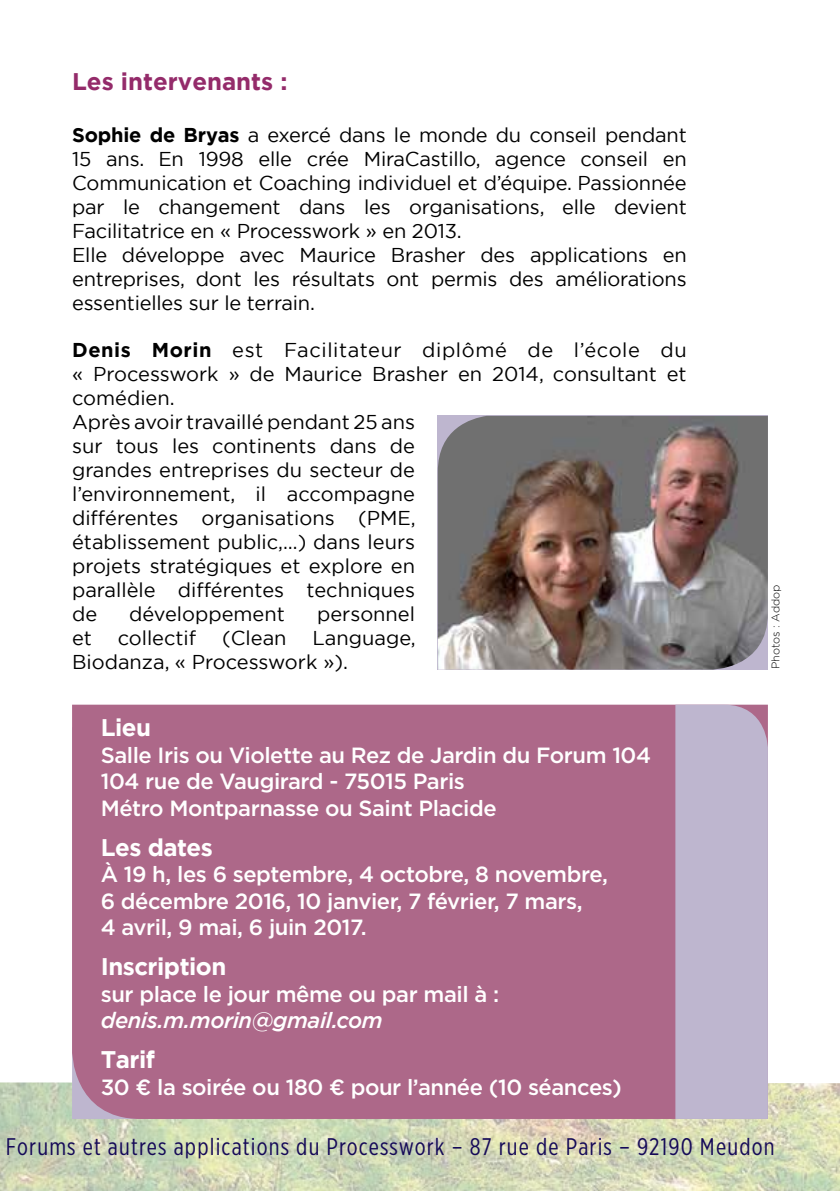
<style>
.page{position:relative;width:840px;height:1191px;background:#fff}
.page>*{position:absolute;margin:0;border:0;box-sizing:border-box;transform-origin:0 0}
.t1{font:24px "Gotham X Narrow";letter-spacing:.05em;color:#150958}
.t2{font:700 24px "Gotham";letter-spacing:-.02em;color:#fff}
.t3{font:700 24px "Gotham";color:#942b6a}
.t4{font:500 22px/26.4px "Gotham";letter-spacing:-.02em;color:#fff}
.t5{font:italic 500 22px "Gotham";letter-spacing:-.02em;color:#fff}
.t6{font:20px/24px "Gotham";letter-spacing:-.01em;color:#000}
.t7{font:300 11px "Gotham";color:#000}
.s1{font-weight:700}
</style>
<div class="page">
<img style="left:0;top:1083px;width:839px;height:108px">
<div style="left:72px;top:704px;width:603px;height:415px;background:#ad6889"></div>
<div style="left:675px;top:704px;width:92px;height:415px;background:#beb6cf"></div>
<img style="left:437px;top:416px;width:330px;height:253px">
<p class="t3" style="left:72px;top:67px;width:217px">Les intervenants :</p>
<p class="t6" style="left:72px;top:123px;width:615px"><span class="s1">Sophie de Bryas</span> a exercé dans le monde du conseil pendant 15 ans. En 1998 elle crée MiraCastillo, agence conseil en Communication et Coaching individuel et d’équipe. Passionnée par le changement dans les organisations, elle devient Facilitatrice en « Processwork » en 2013.<br>Elle développe avec Maurice Brasher des applications en entreprises, dont les résultats ont permis des améliorations essentielles sur le terrain.</p>
<p class="t6" style="left:72px;top:338px;width:616px"><span class="s1">Denis Morin</span> est Facilitateur diplômé de l’école du « Processwork » de Maurice Brasher en 2014, consultant et comédien.<br>Après avoir travaillé pendant 25 ans<br>sur tous les continents dans de<br>grandes entreprises du secteur de<br>l’environnement, il accompagne<br>différentes organisations (PME,<br>établissement public,…) dans leurs<br>projets stratégiques et explore en<br>parallèle différentes techniques<br>de</p>
<p class="t6" style="left:129px;top:602px;width:157px">développement</p>
<p class="t6" style="left:317px;top:602px;width:99px">personnel</p>
<p class="t6" style="left:72px;top:626px;width:21px">et</p>
<p class="t6" style="left:118px;top:626px;width:80px">collectif</p>
<p class="t6" style="left:222px;top:626px;width:66px">(Clean</p>
<p class="t6" style="left:72px;top:626px;width:345px;text-indent:240px">Language,<br>Biodanza, « Processwork »).</p>
<p class="t2" style="left:101px;top:714px;width:52px">Lieu</p>
<p class="t4" style="left:101px;top:741px;width:551px">Salle Iris ou Violette au Rez de Jardin du Forum 104<br>104 rue de Vaugirard - 75015 Paris<br>Métro Montparnasse ou Saint Placide</p>
<p class="t2" style="left:101px;top:833px;width:114px">Les dates</p>
<p class="t4" style="left:101px;top:861px;width:508px">à 19 h, les 6 septembre, 4 octobre, 8 novembre,<br>6 décembre 2016, 10 janvier, 7 février, 7 mars,<br>4 avril, 9 mai, 6 juin 2017.</p>
<p class="t2" style="left:101px;top:952px;width:127px">Inscription</p>
<p class="t4" style="left:101px;top:980px;width:400px">sur place le jour même ou par mail à :</p>
<p class="t5" style="left:101px;top:1005px;width:283px">denis.m.morin@gmail.com</p>
<p class="t2" style="left:101px;top:1045px;width:56px">Tarif</p>
<p class="t4" style="left:101px;top:1073px;width:522px">30 € la soirée ou 180 € pour l’année (10 séances)</p>
<p class="t7" style="left:768px;top:669px;width:86px;rotate:-90deg">Photos : Addop</p>
<p class="t1" style="left:6px;top:1132px;width:769px">Forums et autres applications du Processwork – 87 rue de Paris – 92190 Meudon</p>
</div>
